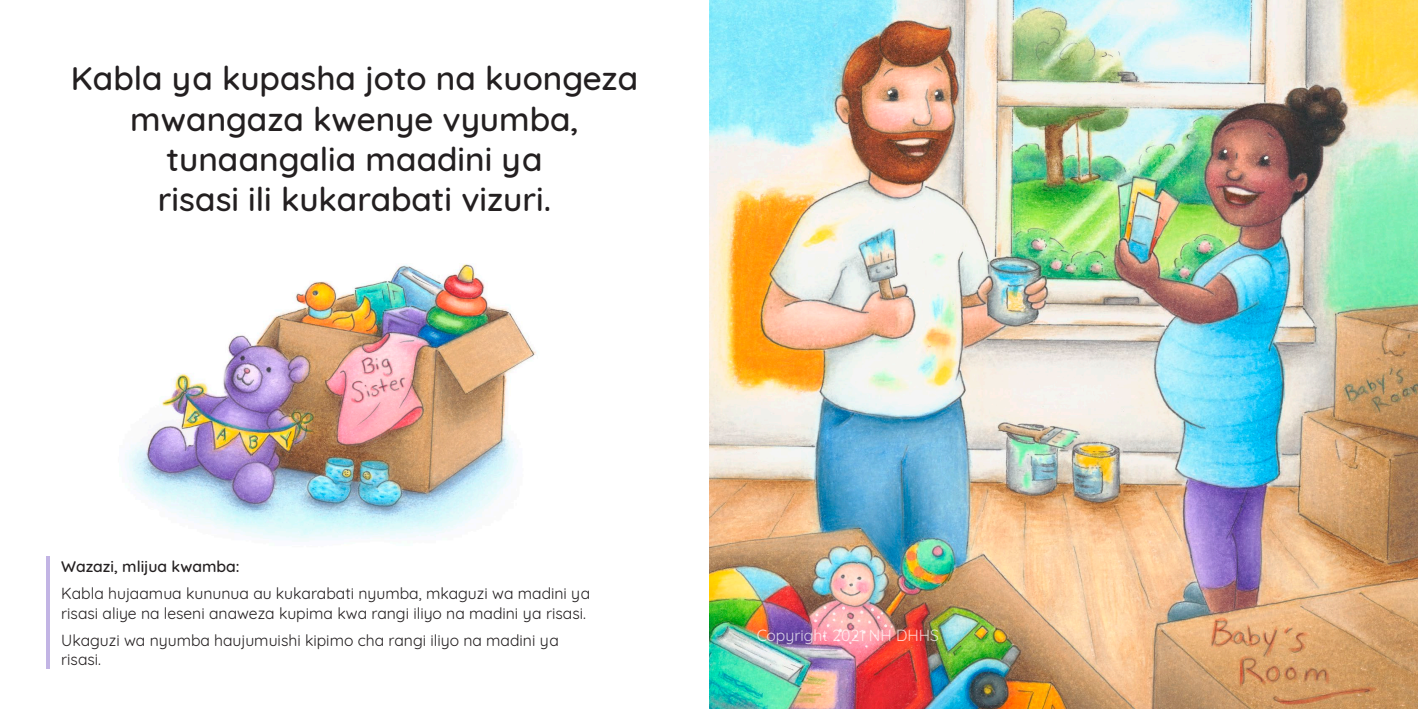
<style>
.page{position:relative;width:1418px;height:709px;background:#fff}
.page>*{position:absolute;margin:0;border:0;box-sizing:border-box;transform-origin:0 0}
.Child_text_22_26{font:500 33.25px/40.2px "Quicksand";color:#231f20;text-align:center}
.Parent_text_12_14{font:15.75px/19.2px "Quicksand";color:#231f20}
.Parent_text_12_14-2{font:500 15.75px "Quicksand";color:#231f20}
.t1{font:15.75px "Quicksand";color:#fff}
</style>
<div class="page">
<img style="left:49px;top:264px;width:487px;height:405px">
<hr style="left:46px;top:556px;width:3px;height:113px;background:#8365c8">
<img style="left:709px;top:0;width:709px;height:709px">
<p class="Child_text_22_26" style="left:71px;top:55px;width:569px">Kabla ya kupasha joto na kuongeza mwangaza kwenye vyumba, tunaangalia maadini ya<br>risasi ili kukarabati vizuri.</p>
<p class="Parent_text_12_14-2" style="left:61px;top:554px;width:180px">Wazazi, mlijua kwamba:</p>
<p class="Parent_text_12_14" style="left:61px;top:582px;width:531px">Kabla hujaamua kununua au kukarabati nyumba, mkaguzi wa madini ya risasi aliye na leseni anaweza kupima kwa rangi iliyo na madini ya risasi.</p>
<p class="Parent_text_12_14" style="left:61px;top:629px;width:499px">Ukaguzi wa nyumba haujumuishi kipimo cha rangi iliyo na madini ya risasi.</p>
<p class="t1" style="left:756px;top:623px;width:184px">Copyright 2021 NH DHHS</p>
</div>
